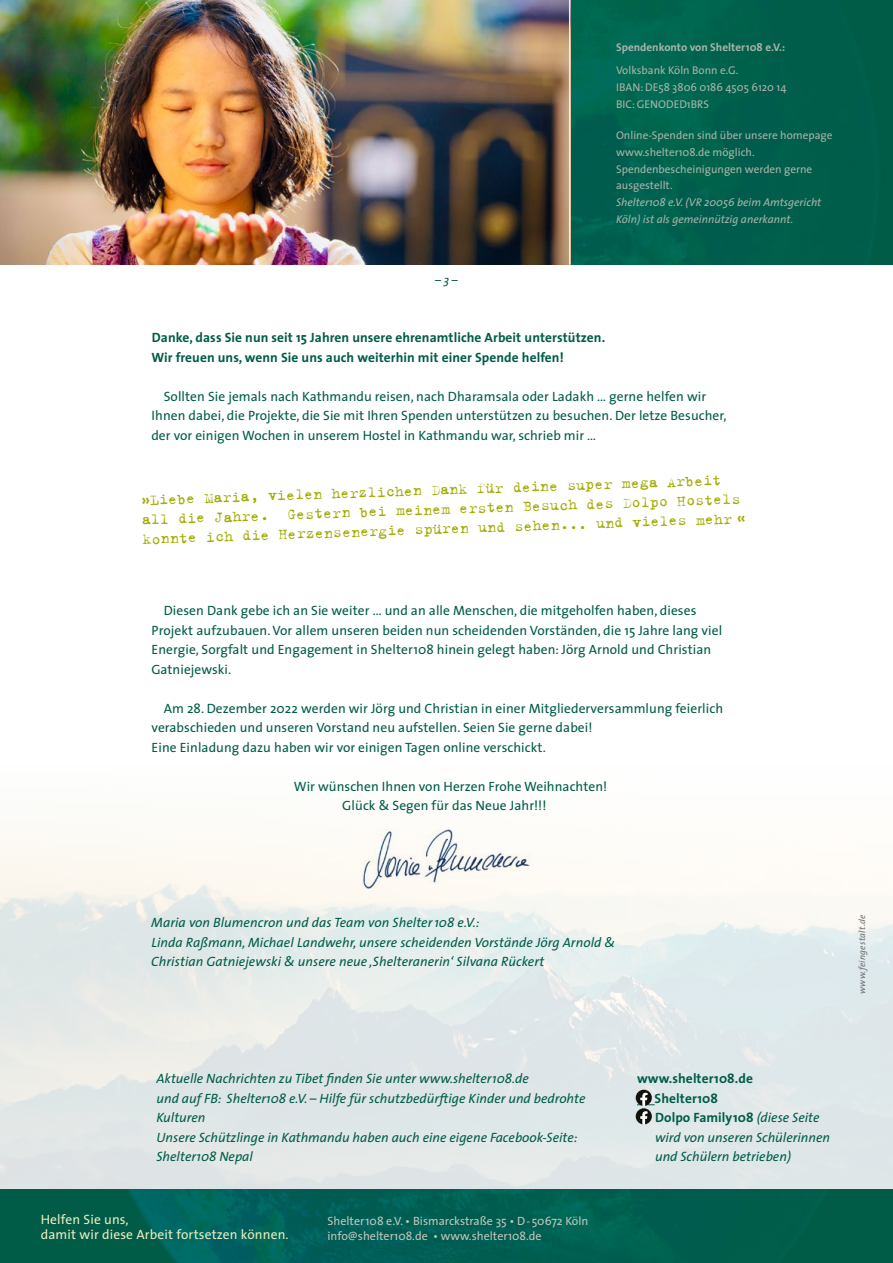
<style>
.page{position:relative;width:893px;height:1263px;background:#fff}
.page>*{position:absolute;margin:0;border:0;box-sizing:border-box;transform-origin:0 0}
.t1{font:16.5px/19.5px "Trixie Text";color:#a2ac00}
.t2{font:13.5px/19.5px "The Sans";letter-spacing:.005em;color:#005c48}
.t3{font:italic 13.5px/19.5px "The Sans";color:#005c48}
.t4{font:700 13.5px "The Sans";letter-spacing:.005em;color:#005c48}
.t5{font:13.5px "The Sans";letter-spacing:.01em;color:#ebebc0}
.t6{font:12px "The Sans";color:#c0c5be}
.t7{font:italic 12px "The Sans";color:#005c48}
.t8{font:11.25px/16.8px "The Sans";color:#a9b3aa}
.t9{font:italic 11.25px/16.6px "The Sans";color:#a9b3aa}
.t10{font:700 11.25px "The Sans";color:#a9b3aa}
.t11{font:italic 9px "The Sans";letter-spacing:.03em;color:#706f6f}
.s1{font-family:"The Sans";font-weight:700}
.s2{font-weight:700;font-style:normal}
</style>
<div class="page">
<img style="left:570px;top:0;width:323px;height:264px">
<img style="left:0;top:0;width:569px;height:264px">
<img style="left:0;top:1189px;width:893px;height:74px">
<hr style="left:569px;top:0;width:1px;height:264px;background:#f2f1d6">
<svg style="left:636px;top:1090px;width:19px;height:34px"></svg>
<img style="left:363px;top:830px;width:167px;height:58px">
<p class="t7" style="left:435px;top:270px;width:24px">– 3 –</p>
<p class="t10" style="left:616px;top:38px;width:171px">Spendenkonto von Shelter108 e.V.:</p>
<p class="t8" style="left:616px;top:62px;width:124px">Volksbank Köln Bonn e.G.</p>
<p class="t8" style="left:616px;top:78px;width:172px">IBAN: DE58 3806 0186 4505 6120 14</p>
<p class="t8" style="left:616px;top:95px;width:95px">BIC: GENODED1BRS</p>
<p class="t8" style="left:616px;top:127px;width:218px">Online-Spenden sind über unsere homepage</p>
<p class="t8" style="left:616px;top:143px;width:140px">www.shelter108.de möglich.</p>
<p class="t8" style="left:616px;top:160px;width:198px">Spendenbescheinigungen werden gerne ausgestellt.</p>
<p class="t9" style="left:616px;top:194px;width:207px">Shelter108 e.V. (VR 20056 beim Amtsgericht<br>Köln) ist als gemeinnützig anerkannt.</p>
<p class="t4" style="left:152px;top:326px;width:455px">Danke, dass Sie nun seit 15 Jahren unsere ehrenamtliche Arbeit unterstützen.</p>
<p class="t4" style="left:151px;top:346px;width:414px">Wir freuen uns, wenn Sie uns auch weiterhin mit einer Spende helfen!</p>
<p class="t2" style="left:151px;top:386px;width:577px;text-indent:12px">Sollten Sie jemals nach Kathmandu reisen, nach Dharamsala oder Ladakh … gerne helfen wir<br>Ihnen dabei, die Projekte, die Sie mit Ihren Spenden unterstützen zu besuchen. Der letze Besucher, der vor einigen Wochen in unserem Hostel in Kathmandu war, schrieb mir …</p>
<p class="t1" style="left:141px;top:490px;width:605px;rotate:-2deg"><span class="s1">»</span>Liebe Maria, vielen herzlichen Dank für deine super mega Arbeit all die Jahre. Gestern bei meinem ersten Besuch des Dolpo Hostels konnte ich die Herzensenergie spüren und sehen... und vieles mehr…<span class="s1">«</span></p>
<p class="t2" style="left:151px;top:600px;width:572px;text-indent:12px">Diesen Dank gebe ich an Sie weiter … und an alle Menschen, die mitgeholfen haben, dieses Projekt aufzubauen. Vor allem unseren beiden nun scheidenden Vorständen, die 15 Jahre lang viel Energie, Sorgfalt und Engagement in Shelter108 hinein gelegt haben: Jörg Arnold und Christian Gatniejewski.</p>
<p class="t2" style="left:152px;top:698px;width:573px;text-indent:12px">Am 28. Dezember 2022 werden wir Jörg und Christian in einer Mitgliederversammlung feierlich verabschieden und unseren Vorstand neu aufstellen. Seien Sie gerne dabei!</p>
<p class="t2" style="left:152px;top:737px;width:396px">Eine Einladung dazu haben wir vor einigen Tagen online verschickt.</p>
<p class="t2" style="left:294px;top:776px;width:315px">Wir wünschen Ihnen von Herzen Frohe Weihnachten!</p>
<p class="t2" style="left:342px;top:795px;width:206px">Glück &amp; Segen für das Neue Jahr!!!</p>
<p class="t3" style="left:151px;top:912px;width:330px">Maria von Blumencron und das Team von Shelter108 e.V.:</p>
<p class="t3" style="left:151px;top:932px;width:465px">Linda Raßmann, Michael Landwehr, unsere scheidenden Vorstände Jörg Arnold &amp;</p>
<p class="t3" style="left:151px;top:951px;width:395px">Christian Gatniejewski &amp; unsere neue ‚Shelteranerin‘ Silvana Rückert</p>
<p class="t11" style="left:855px;top:994px;width:81px;rotate:-90deg">www.feingestalt.de</p>
<p class="t3" style="left:156px;top:1068px;width:374px">Aktuelle Nachrichten zu Tibet finden Sie unter www.shelter108.de</p>
<p class="t3" style="left:156px;top:1088px;width:430px">und auf FB: Shelter108 e.V. – Hilfe für schutzbedürftige Kinder und bedrohte<br>Kulturen</p>
<p class="t3" style="left:156px;top:1127px;width:422px">Unsere Schützlinge in Kathmandu haben auch eine eigene Facebook-Seite:</p>
<p class="t3" style="left:156px;top:1146px;width:98px">Shelter108 Nepal</p>
<p class="t5" style="left:41px;top:1208px;width:89px">Helfen Sie uns,</p>
<p class="t5" style="left:41px;top:1223px;width:249px">damit wir diese Arbeit fortsetzen können.</p>
<p class="t6" style="left:327px;top:1210px;width:263px">Shelter108 e.V. • Bismarckstraße 35 • D-50672 Köln</p>
<p class="t6" style="left:327px;top:1225px;width:216px">info@shelter108.de • www.shelter108.de</p>
<p class="t4" style="left:637px;top:1067px;width:117px">www.shelter108.de</p>
<p class="t4" style="left:655px;top:1087px;width:65px">Shelter108</p>
<p class="t3" style="left:655px;top:1107px;width:177px"><span class="s2">Dolpo Family108</span> (diese Seite wird von unseren Schülerinnen und Schülern betrieben)</p>
</div>
